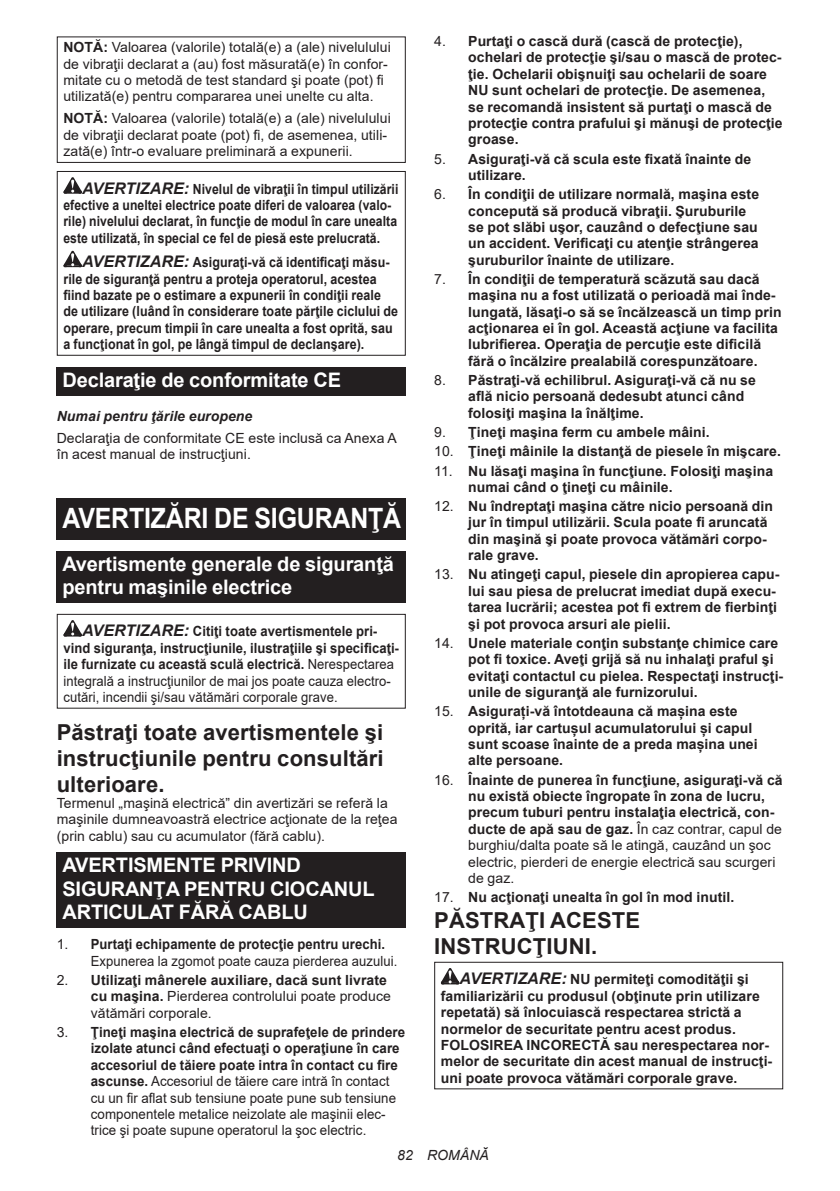
<style>
.page{position:relative;width:840px;height:1191px;background:#fff}
.page>*{position:absolute;margin:0;border:0;box-sizing:border-box;transform-origin:0 0}
.t1{font:700 28px "Arial";letter-spacing:-.01em;color:#fff;scale:.89 1}
.t2{font:700 22px/25.8px "Arial";letter-spacing:.005em;color:#231f20;text-align:justify}
.t3{font:700 20px/23.4px "Arial";letter-spacing:-.01em;color:#fff}
.t4{font:700 14px/16.4px "Arial";letter-spacing:.005em;color:#231f20}
.t5{font:14px/16.4px "Arial";letter-spacing:.005em;color:#231f20}
.t6{font:700 14px/16.4px "Arial";letter-spacing:.005em;color:#231f20;scale:.89 1}
.t7{font:700 14px/16.4px "Arial";letter-spacing:.005em;color:#231f20;scale:.93 1}
.t8{font:700 14px/16.4px "Arial";letter-spacing:.005em;color:#231f20;scale:.87 1}
.t9{font:italic 700 14px "Arial";letter-spacing:.005em;color:#231f20}
.t10{font:italic 14px "Arial";letter-spacing:.005em;color:#231f20}
.s1{font-weight:700}
.s2{font-style:italic;font-size:16px}
.s3{font-weight:400}
</style>
<div class="page">
<div style="left:57px;top:36px;width:348px;height:127px;border:1px solid #231f20"></div>
<svg style="left:63px;top:177px;width:19px;height:17px"></svg>
<svg style="left:63px;top:251px;width:19px;height:16px"></svg>
<div style="left:57px;top:171px;width:348px;height:185px;border:1px solid #231f20"></div>
<div style="left:57px;top:367px;width:348px;height:28px;background:#231f20"></div>
<div style="left:57px;top:498px;width:348px;height:42px;background:#231f20"></div>
<div style="left:57px;top:551px;width:348px;height:52px;background:#231f20"></div>
<svg style="left:63px;top:620px;width:19px;height:16px"></svg>
<div style="left:57px;top:614px;width:348px;height:94px;border:1px solid #231f20"></div>
<div style="left:57px;top:852px;width:348px;height:75px;background:#231f20"></div>
<svg style="left:440px;top:968px;width:19px;height:16px"></svg>
<div style="left:434px;top:961px;width:348px;height:128px;border:1px solid #231f20"></div>
<p class="t5" style="left:63px;top:39px;width:329px"><span class="s1">NOTĂ:</span> Valoarea (valorile) totală(e) a (ale) nivelulului de vibraţii declarat a (au) fost măsurată(e) în confor&shy;mitate cu o metodă de test standard şi poate (pot) fi utilizată(e) pentru compararea unei unelte cu alta.</p>
<p class="t5" style="left:63px;top:110px;width:329px"><span class="s1">NOTĂ:</span> Valoarea (valorile) totală(e) a (ale) nivelulului de vibraţii declarat poate (pot) fi, de asemenea, utili&shy;zată(e) într-o evaluare preliminară a expunerii.</p>
<p class="t8" style="left:63px;top:181px;width:386px;text-indent:19px"><span class="s2">AVERTIZARE:</span> Nivelul de vibraţii în timpul utilizării efective a uneltei electrice poate diferi de valoarea (valo&shy;rile) nivelului declarat, în funcţie de modul în care unealta este utilizată, în special ce fel de piesă este prelucrată.</p>
<p class="t6" style="left:63px;top:254px;width:377px;text-indent:19px"><span class="s2">AVERTIZARE:</span> Asiguraţi-vă că identificaţi măsu&shy;rile de siguranţă pentru a proteja operatorul, acestea fiind bazate pe o estimare a expunerii în condiţii reale de utilizare (luând în considerare toate părţile ciclului de operare, precum timpii în care unealta a fost oprită, sau a funcţionat în gol, pe lângă timpul de declanşare).</p>
<h3 class="t3" style="left:62px;top:368px;width:280px">Declaraţie de conformitate CE</h3>
<p class="t9" style="left:57px;top:406px;width:197px">Numai pentru ţările europene</p>
<p class="t5" style="left:57px;top:429px;width:341px">Declaraţia de conformitate CE este inclusă ca Anexa A în acest manual de instrucţiuni.</p>
<h1 class="t1" style="left:62px;top:499px;width:382px">AVERTIZĂRI DE SIGURANŢĂ</h1>
<h3 class="t3" style="left:62px;top:552px;width:333px">Avertismente generale de siguranţă pentru maşinile electrice</h3>
<p class="t7" style="left:63px;top:623px;width:362px;text-indent:19px"><span class="s2">AVERTIZARE:</span> Citiţi toate avertismentele pri&shy;vind siguranţa, instrucţiunile, ilustraţiile şi specificaţi&shy;ile furnizate cu această sculă electrică. <span class="s3">Nerespectarea integrală a instrucţiunilor de mai jos poate cauza electro&shy;cutări, incendii şi/sau vătămări corporale grave.</span></p>
<h2 class="t2" style="left:57px;top:719px;width:328px">Păstraţi toate avertismentele şi instrucţiunile pentru consultări ulterioare.</h2>
<p class="t5" style="left:57px;top:794px;width:342px">Termenul „maşină electrică” din avertizări se referă la maşinile dumneavoastră electrice acţionate de la reţea (prin cablu) sau cu acumulator (fără cablu).</p>
<h3 class="t3" style="left:62px;top:855px;width:314px">AVERTISMENTE PRIVIND<br>SIGURANŢA PENTRU CIOCANUL<br>ARTICULAT FĂRĂ CABLU</h3>
<p class="t5" style="left:91px;top:937px;width:308px;text-indent:-34px">1. <span class="s1">Purtaţi echipamente de protecţie pentru urechi.<br></span>Expunerea la zgomot poate cauza pierderea auzului.</p>
<p class="t5" style="left:91px;top:973px;width:301px;text-indent:-34px">2. <span class="s1">Utilizaţi mânerele auxiliare, dacă sunt livrate cu maşina.</span> Pierderea controlului poate produce vătămări corporale.</p>
<p class="t5" style="left:91px;top:1025px;width:316px;text-indent:-34px">3. <span class="s1">Ţineţi maşina electrică de suprafeţele de prindere izolate atunci când efectuaţi o operaţiune în care accesoriul de tăiere poate intra în contact cu fire ascunse.</span> Accesoriul de tăiere care intră în contact cu un fir aflat sub tensiune poate pune sub tensiune componentele metalice neizolate ale maşinii elec&shy;trice şi poate supune operatorul la şoc electric.</p>
<p class="t4" style="left:468px;top:33px;width:316px;text-indent:-34px"><span class="s3">4.</span> Purtaţi o cască dură (cască de protecţie), ochelari de protecţie şi/sau o mască de protec&shy;ţie. Ochelarii obişnuiţi sau ochelarii de soare NU sunt ochelari de protecţie. De asemenea, se recomandă insistent să purtaţi o mască de protecţie contra prafului şi mănuşi de protecţie groase.</p>
<p class="t4" style="left:468px;top:151px;width:284px;text-indent:-34px"><span class="s3">5.</span> Asiguraţi-vă că scula este fixată înainte de utilizare.</p>
<p class="t4" style="left:468px;top:186px;width:292px;text-indent:-34px"><span class="s3">6.</span> În condiţii de utilizare normală, maşina este concepută să producă vibraţii. Şuruburile se pot slăbi uşor, cauzând o defecţiune sau un accident. Verificaţi cu atenţie strângerea şuruburilor înainte de utilizare.</p>
<p class="t4" style="left:468px;top:271px;width:315px;text-indent:-34px"><span class="s3">7.</span> În condiţii de temperatură scăzută sau dacă maşina nu a fost utilizată o perioadă mai înde&shy;lungată, lăsaţi-o să se încălzească un timp prin acţionarea ei în gol. Această acţiune va facilita lubrifierea. Operaţia de percuţie este dificilă fără o încălzire prealabilă corespunzătoare.</p>
<p class="t4" style="left:468px;top:372px;width:289px;text-indent:-34px"><span class="s3">8.</span> Păstraţi-vă echilibrul. Asiguraţi-vă că nu se află nicio persoană dedesubt atunci când folosiţi maşina la înălţime.</p>
<p class="t4" style="left:434px;top:424px;width:277px"><span class="s3">9.</span> Ţineţi maşina ferm cu ambele mâini.</p>
<p class="t4" style="left:434px;top:443px;width:348px"><span class="s3">10.</span> Ţineţi mâinile la distanţă de piesele în mişcare.</p>
<p class="t4" style="left:468px;top:462px;width:306px;text-indent:-34px"><span class="s3">11.</span> Nu lăsaţi maşina în funcţiune. Folosiţi maşina numai când o ţineţi cu mâinile.</p>
<p class="t4" style="left:468px;top:498px;width:306px;text-indent:-34px"><span class="s3">12.</span> Nu îndreptaţi maşina către nicio persoană din jur în timpul utilizării. Scula poate fi aruncată din maşină şi poate provoca vătămări corpo&shy;rale grave.</p>
<p class="t4" style="left:468px;top:566px;width:312px;text-indent:-34px"><span class="s3">13.</span> Nu atingeţi capul, piesele din apropierea capu&shy;lui sau piesa de prelucrat imediat după execu&shy;tarea lucrării; acestea pot fi extrem de fierbinţi şi pot provoca arsuri ale pielii.</p>
<p class="t4" style="left:468px;top:635px;width:316px;text-indent:-34px"><span class="s3">14.</span> Unele materiale conţin substanţe chimice care pot fi toxice. Aveţi grijă să nu inhalaţi praful şi evitaţi contactul cu pielea. Respectaţi instrucţi&shy;unile de siguranţă ale furnizorului.</p>
<p class="t4" style="left:468px;top:703px;width:291px;text-indent:-34px"><span class="s3">15.</span> Asigurați-vă întotdeauna că mașina este oprită, iar cartușul acumulatorului și capul sunt scoase înainte de a preda mașina unei alte persoane.</p>
<p class="t4" style="left:468px;top:771px;width:316px;text-indent:-34px"><span class="s3">16.</span> Înainte de punerea în funcţiune, asiguraţi-vă că nu există obiecte îngropate în zona de lucru, precum tuburi pentru instalaţia electrică, con&shy;ducte de apă sau de gaz. <span class="s3">În caz contrar, capul de burghiu/dalta poate să le atingă, cauzând un şoc electric, pierderi de energie electrică sau scurgeri de gaz.</span></p>
<p class="t4" style="left:434px;top:889px;width:301px"><span class="s3">17.</span> Nu acţionaţi unealta în gol în mod inutil.</p>
<h2 class="t2" style="left:434px;top:907px;width:207px">PĂSTRAŢI ACESTE<br>INSTRUCŢIUNI.</h2>
<p class="t4" style="left:440px;top:971px;width:332px;text-indent:19px"><span class="s2">AVERTIZARE:</span> NU permiteţi comodităţii şi familiarizării cu produsul (obţinute prin utilizare repetată) să înlocuiască respectarea strictă a normelor de securitate pentru acest produs.<br>FOLOSIREA INCORECTĂ sau nerespectarea nor&shy;melor de securitate din acest manual de instrucţi&shy;uni poate provoca vătămări corporale grave.</p>
<p class="t10" style="left:397px;top:1147px;width:93px">82 ROMÂNĂ</p>
</div>
